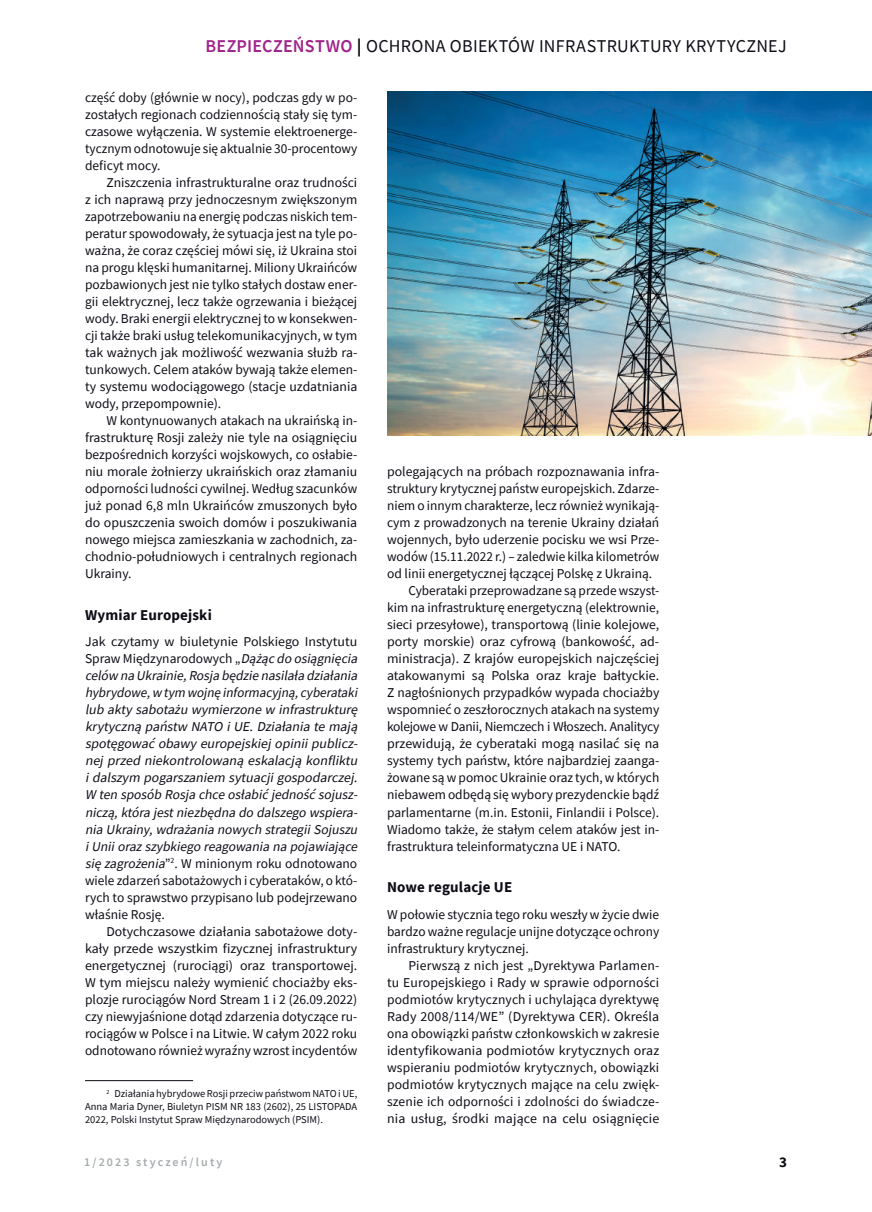
<style>
.page{position:relative;width:872px;height:1212px;background:#fff}
.page>*{position:absolute;margin:0;border:0;box-sizing:border-box;transform-origin:0 0}
.t1{font:18px "Source Sans Pro";letter-spacing:.015em;color:#0e0c15}
.t2{font:700 15px "Source Sans Pro";letter-spacing:.01em;color:#0e0c15}
.t3{font:13.5px/17px "Source Sans Pro";color:#0e0c15;text-align:justify}
.t4{font:italic 13.5px/17px "Source Sans Pro";color:#0e0c15}
.t5{font:13.5px "Source Sans Pro";letter-spacing:-.02em;color:#0e0c15}
.t6{font:600 12px "Source Sans Pro";letter-spacing:.175em;color:#a6abad}
.t7{font:10.5px/12.6px "Source Sans Pro";color:#0e0c15;text-align:justify}
.s1{font-weight:600;color:#a0228a}
.s2{font-weight:700}
.s3{font-style:normal}
</style>
<div class="page">
<hr style="left:85px;top:1080px;width:108px;height:1px;background:#0e0c15">
<img style="left:387px;top:91px;width:485px;height:345px">
<h1 class="t1" style="left:205px;top:35px;width:583px"><span class="s1">BEZPIECZEŃSTWO</span> <span class="s2">|</span> Ochrona Obiektów I nfrastruktury Krytycznej</h1>
<p class="t3" style="left:85px;top:89px;width:274px">część doby (głównie w nocy), podczas gdy w po&shy;zostałych regionach codziennością stały się tym&shy;czasowe wyłączenia. W systemie elektroenerge&shy;tycznym odnotowuje się aktualnie 30-procentowy deficyt mocy.</p>
<p class="t3" style="left:85px;top:174px;width:274px;text-indent:21px">Zniszczenia infrastrukturalne oraz trudności z ich naprawą przy jednoczesnym zwiększonym zapotrzebowaniu na energię podczas niskich tem&shy;peratur spowodowały, że sytuacja jest na tyle po&shy;ważna, że coraz częściej mówi się, iż Ukraina stoi na progu klęski humanitarnej. Miliony Ukraińców pozbawionych jest nie tylko stałych dostaw ener&shy;gii elektrycznej, lecz także ogrzewania i bieżącej wody. Braki energii elektrycznej to w konsekwen&shy;cji także braki usług telekomunikacyjnych, w tym tak ważnych jak możliwość wezwania służb ra&shy;tunkowych. Celem ataków bywają także elemen&shy;ty systemu wodociągowego (stacje uzdatniania wody, przepompownie).</p>
<p class="t3" style="left:85px;top:412px;width:274px;text-indent:21px">W kontynuowanych atakach na ukraińską in&shy;frastrukturę Rosji zależy nie tyle na osiągnięciu bezpośrednich korzyści wojskowych, co osłabie&shy;niu morale żołnierzy ukraińskich oraz złamaniu odporności ludności cywilnej. Według szacunków już ponad 6,8 mln Ukraińców zmuszonych było do opuszczenia swoich domów i poszukiwania nowego miejsca zamieszkania w zachodnich, za&shy;chodnio-południowych i centralnych regionach Ukrainy.</p>
<p class="t2" style="left:85px;top:605px;width:128px">Wymiar Europejski</p>
<p class="t4" style="left:85px;top:633px;width:277px"><span class="s3">Jak czytamy w biuletynie Polskiego Instytutu Spraw Międzynarodowych „</span>Dążąc do osiągnięcia celów na Ukrainie,Rosja będzie nasilała działania hybrydowe,w tym woj nę informacyj ną,cyberataki lub akty sabotażu wymierzone w infrastrukturę krytyczną państw NATO i UE.Działania te mają spotęgować obawy europejskiej opiniipublicz&shy;nej przed niekontrolowaną eskalacją konfliktu i dalszym pogarszaniem sytuacjigospodarczej.<br>W ten sposób Rosja chce osłabić jedność sojusz&shy;niczą,która jestniezbędna do dalszego wspiera&shy;nia Ukrainy,wdrażania nowych strategiiSojuszu i Uniioraz szybkiego reagowania na pojawiające się zagrożenia<span class="s3">”</span><sup>2</sup><span class="s3">. W minionym roku odnotowano wiele zdarzeń sabotażowych i cyberataków, o któ&shy;rych to sprawstwo przypisano lub podejrzewano właśnie Rosję.</span></p>
<p class="t3" style="left:85px;top:922px;width:274px;text-indent:21px">Dotychczasowe działania sabotażowe doty&shy;kały przede wszystkim fizycznej infrastruktury energetycznej (rurociągi) oraz transportowej.<br>W tym miejscu należy wymienić chociażby eks&shy;plozje rurociągów Nord Stream 1 i 2 (26.09.2022) czy niewyjaśnione dotąd zdarzenia dotyczące ru&shy;rociągów w Polsce i na Litwie. W całym 2022 roku odnotowano również wyraźny wzrost incydentów</p>
<p class="t7" style="left:85px;top:1087px;width:274px;text-indent:21px"><sup>2</sup> Działania hybrydowe Rosji przeciw państwom NATO i UE, Anna Maria Dyner, Biuletyn PISM NR 183 (2602), 25 LISTOPADA 2022, Polski Instytut Spraw Międzynarodowych (PSIM).</p>
<p class="t3" style="left:387px;top:463px;width:274px">polegających na próbach rozpoznawania infra-</p>
<p class="t3" style="left:387px;top:480px;width:274px">struktury krytycznej państw europejskich. Zdarze-</p>
<p class="t3" style="left:387px;top:497px;width:274px">niem o innym charakterze, lecz również wynikają-</p>
<p class="t3" style="left:387px;top:514px;width:274px">cym z prowadzonych na terenie Ukrainy działań</p>
<p class="t3" style="left:387px;top:531px;width:274px">wojennych, było uderzenie pocisku we wsi Prze-</p>
<p class="t3" style="left:387px;top:548px;width:274px">wodów (15.11.2022 r.) – zaledwie kilka kilometrów</p>
<p class="t3" style="left:387px;top:565px;width:267px">od linii energetycznej łączącej Polskę z Ukrainą.</p>
<p class="t3" style="left:408px;top:582px;width:252px">Cyberataki przeprowadzane są przede wszyst-</p>
<p class="t3" style="left:387px;top:599px;width:274px">kim na infrastrukturę energetyczną (elektrownie,</p>
<p class="t3" style="left:387px;top:616px;width:274px">sieci przesyłowe), transportową (linie kolejowe,</p>
<p class="t3" style="left:387px;top:633px;width:274px">porty morskie) oraz cyfrową (bankowość, ad-</p>
<p class="t3" style="left:387px;top:650px;width:274px">ministracja). Z krajów europejskich najczęściej</p>
<p class="t3" style="left:387px;top:667px;width:274px">atakowanymi są Polska oraz kraje bałtyckie.</p>
<p class="t3" style="left:387px;top:684px;width:274px">Z nagłośnionych przypadków wypada chociażby</p>
<p class="t3" style="left:387px;top:701px;width:274px">wspomnieć o zeszłorocznych atakach na systemy</p>
<p class="t5" style="left:387px;top:718px;width:274px">kolejowe w Danii, Niemczech i Włoszech. Analitycy</p>
<p class="t3" style="left:387px;top:735px;width:274px">przewidują, że cyberataki mogą nasilać się na</p>
<p class="t3" style="left:387px;top:752px;width:274px">systemy tych państw, które najbardziej zaanga-</p>
<p class="t3" style="left:387px;top:769px;width:274px">żowane są w pomoc Ukrainie oraz tych, w których</p>
<p class="t3" style="left:387px;top:786px;width:274px">niebawem odbędą się wybory prezydenckie bądź</p>
<p class="t3" style="left:387px;top:803px;width:274px">parlamentarne (m.in. Estonii, Finlandii i Polsce).</p>
<p class="t3" style="left:387px;top:820px;width:274px">Wiadomo także, że stałym celem ataków jest in-</p>
<p class="t3" style="left:387px;top:837px;width:235px">frastruktura teleinformatyczna UE i NATO.</p>
<p class="t2" style="left:387px;top:877px;width:127px">Nowe regulacje UE</p>
<p class="t3" style="left:387px;top:905px;width:274px">W połowie stycznia tego roku weszły w życie dwie bardzo ważne regulacje unijne dotyczące ochrony infrastruktury krytycznej.</p>
<p class="t3" style="left:387px;top:956px;width:274px;text-indent:21px">Pierwszą z nich jest „Dyrektywa Parlamen&shy;tu Europejskiego i Rady w sprawie odporności podmiotów krytycznych i uchylająca dyrektywę Rady 2008/114/WE” (Dyrektywa CER). Określa ona obowiązki państw członkowskich w zakresie identyfikowania podmiotów krytycznych oraz wspieraniu podmiotów krytycznych, obowiązki podmiotów krytycznych mające na celu zwięk&shy;szenie ich odporności i zdolności do świadcze&shy;nia usług, środki mające na celu osiągnięcie</p>
<p class="t6" style="left:84px;top:1154px;width:140px">1/2023 styczeń/luty</p>
<p class="t2" style="left:779px;top:1152px;width:9px">3</p>
</div>
